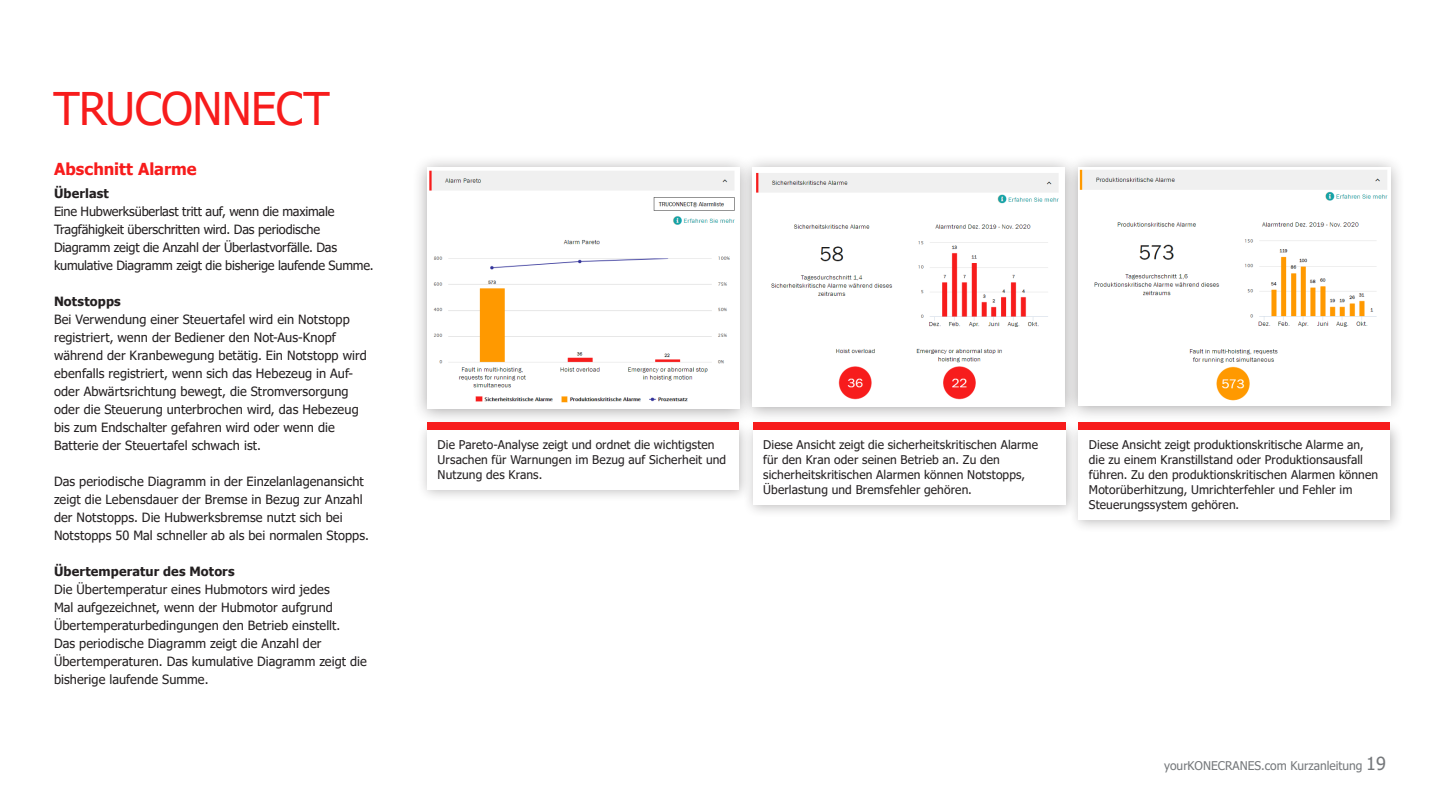
<style>
.page{position:relative;width:1440px;height:810px;background:#fff}
.page>*{position:absolute;margin:0;border:0;box-sizing:border-box;transform-origin:0 0}
.Headline_Inside{font:45px "Tahoma";letter-spacing:-.01em;color:#f71c1c}
.Subhead_for_body_copy{font:700 16.5px "Tahoma";color:#f71c1c}
.Body_copy{font:12.75px/18px "Tahoma";letter-spacing:.005em;color:#231f20}
.Body_copy-2{font:12.75px/18px "Tahoma";letter-spacing:-.015em;color:#231f20}
.Body_copy-3{font:700 12.75px "Tahoma";letter-spacing:.01em;color:#231f20}
.Box_text{font:12px/15px "Tahoma";letter-spacing:.01em;color:#231f20}
.t1{font:12px "Tahoma";color:#75787b}
.s1{font-size:18px}
</style>
<div class="page">
<div style="left:412px;top:155px;width:342px;height:270px;background:#231f20;opacity:.4"></div>
<img style="left:427px;top:168px;width:311px;height:240px">
<div style="left:738px;top:155px;width:341px;height:269px;background:#231f20;opacity:.4"></div>
<img style="left:753px;top:168px;width:310px;height:239px">
<div style="left:1063px;top:155px;width:342px;height:267px;background:#231f20;opacity:.4"></div>
<img style="left:1078px;top:168px;width:312px;height:237px">
<div style="left:417px;top:419px;width:335px;height:84px;background:#231f20;opacity:.3"></div>
<div style="left:427px;top:429px;width:312px;height:61px;background:#fff"></div>
<div style="left:427px;top:422px;width:312px;height:7px;background:#f71c1c"></div>
<div style="left:743px;top:419px;width:336px;height:99px;background:#231f20;opacity:.3"></div>
<div style="left:753px;top:429px;width:312px;height:76px;background:#fff"></div>
<div style="left:753px;top:422px;width:312px;height:7px;background:#f71c1c"></div>
<div style="left:1068px;top:419px;width:335px;height:114px;background:#231f20;opacity:.3"></div>
<div style="left:1078px;top:429px;width:312px;height:91px;background:#fff"></div>
<div style="left:1078px;top:422px;width:312px;height:7px;background:#f71c1c"></div>
<p class="Headline_Inside" style="left:53px;top:79px;width:278px">TRUCONNECT</p>
<p class="Subhead_for_body_copy" style="left:54px;top:157px;width:144px">Abschnitt Alarme</p>
<p class="Body_copy-3" style="left:54px;top:184px;width:56px">Überlast</p>
<p class="Body_copy-2" style="left:54px;top:203px;width:321px">Eine Hubwerksüberlast tritt auf, wenn die maximale Tragfähigkeit überschritten wird. Das periodische Diagramm zeigt die Anzahl der Überlastvorfälle. Das kumulative Diagramm zeigt die bisherige laufende Summe.</p>
<p class="Body_copy-3" style="left:54px;top:292px;width:68px">Notstopps</p>
<p class="Body_copy" style="left:54px;top:311px;width:314px">Bei Verwendung einer Steuertafel wird ein Notstopp registriert, wenn der Bediener den Not-Aus-Knopf während der Kranbewegung betätig. Ein Notstopp wird ebenfalls registriert, wenn sich das Hebezeug in Auf&shy;oder Abwärtsrichtung bewegt, die Stromversorgung oder die Steuerung unterbrochen wird, das Hebezeug bis zum Endschalter gefahren wird oder wenn die Batterie der Steuertafel schwach ist.</p>
<p class="Body_copy" style="left:54px;top:473px;width:316px">Das periodische Diagramm in der Einzelanlagenansicht zeigt die Lebensdauer der Bremse in Bezug zur Anzahl der Notstopps. Die Hubwerksbremse nutzt sich bei Notstopps 50 Mal schneller ab als bei normalen Stopps.</p>
<p class="Body_copy-3" style="left:54px;top:562px;width:182px">Übertemperatur des Motors</p>
<p class="Body_copy" style="left:54px;top:581px;width:314px">Die Übertemperatur eines Hubmotors wird jedes<br>Mal aufgezeichnet, wenn der Hubmotor aufgrund Übertemperaturbedingungen den Betrieb einstellt.<br>Das periodische Diagramm zeigt die Anzahl der Übertemperaturen. Das kumulative Diagramm zeigt die bisherige laufende Summe.</p>
<p class="Box_text" style="left:438px;top:438px;width:290px">Die Pareto-Analyse zeigt und ordnet die wichtigsten<br>Ursachen für Warnungen im Bezug auf Sicherheit und<br>Nutzung des Krans.</p>
<p class="Box_text" style="left:763px;top:438px;width:276px">Diese Ansicht zeigt die sicherheitskritischen Alarme für den Kran oder seinen Betrieb an. Zu den sicherheitskritischen Alarmen können Notstopps, Überlastung und Bremsfehler gehören.</p>
<p class="Box_text" style="left:1089px;top:438px;width:291px">Diese Ansicht zeigt produktionskritische Alarme an, die zu einem Kranstillstand oder Produktionsausfall führen. Zu den produktionskritischen Alarmen können Motorüberhitzung, Umrichterfehler und Fehler im Steuerungssystem gehören.</p>
<p class="t1" style="left:1164px;top:757px;width:223px">yourKONECRANES.com Kurzanleitung <span class="s1">19</span></p>
</div>
